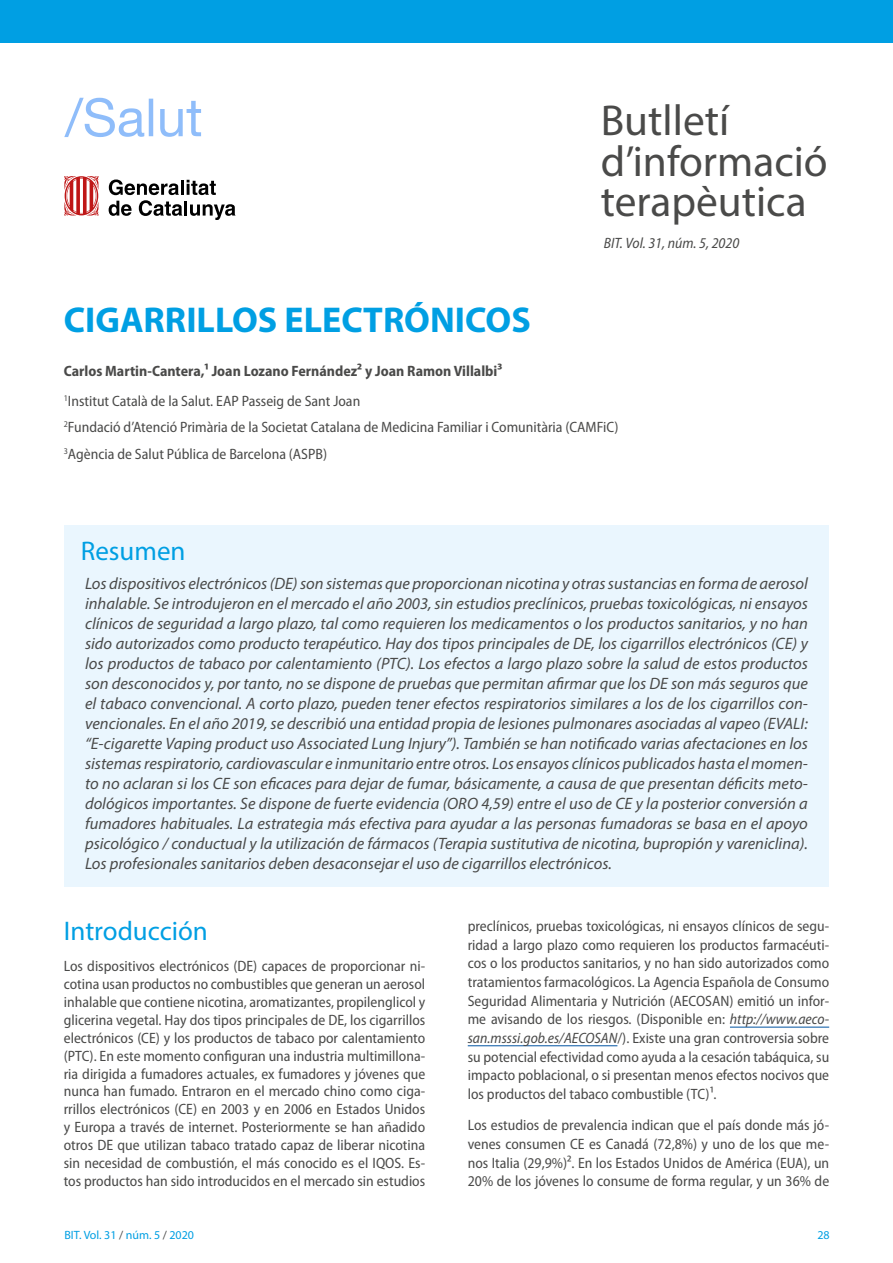
<style>
.page{position:relative;width:893px;height:1263px;background:#fff}
.page>*{position:absolute;margin:0;border:0;box-sizing:border-box;transform-origin:0 0}
.t1{font:43.35px "Myriad Pro";color:#4a4a49}
.t2{font:700 36px "Myriad Pro";color:#009fe3}
.t3{font:27px "Myriad Pro";color:#009fe3}
.t4{font:italic 16.5px/20px "Myriad Pro";color:#4a4a49;text-align:justify}
.t5{font:semi-condensed 15px/17.9px "Myriad Pro";color:#4a4a49;text-align:justify}
.t6{font:700 semi-condensed 15px "Myriad Pro";color:#4a4a49}
.t7{font:italic semi-condensed 15px "Myriad Pro";color:#4a4a49}
.t8{font:12px "Myriad Pro";color:#009fe3}
.s1{font-style:italic}
.s2{color:#4a4a49}
</style>
<div class="page">
<div style="left:64px;top:525px;width:765px;height:362px;background:#eaf6fe"></div>
<div style="left:0;top:0;width:893px;height:42px;background:#009fe3"></div>
<hr style="left:730px;top:1027px;width:99px;height:1px;background:#0053a1">
<hr style="left:468px;top:1045px;width:149px;height:1px;background:#0053a1">
<svg style="left:64px;top:98px;width:137px;height:39px"></svg>
<svg style="left:64px;top:176px;width:35px;height:40px"></svg>
<svg style="left:109px;top:179px;width:126px;height:41px"></svg>
<p class="t1" style="left:601px;top:94px;width:130px">Butlletí</p>
<p class="t1" style="left:601px;top:134px;width:228px">d’informació</p>
<p class="t1" style="left:601px;top:175px;width:207px">terapèutica</p>
<p class="t7" style="left:604px;top:235px;width:137px">BIT. Vol. 31, núm. 5, 2020</p>
<h1 class="t2" style="left:64px;top:296px;width:468px">CIGARRILLOS ELECTRÓNICOS</h1>
<p class="t6" style="left:64px;top:362px;width:440px">Carlos Martin-Cantera,1 Joan Lozano Fernández2 y Joan Ramon Villalbi3</p>
<p class="t5" style="left:64px;top:392px;width:298px"><sup>1</sup>Institut Català de la Salut. EAP Passeig de Sant Joan</p>
<p class="t5" style="left:64px;top:419px;width:556px"><sup>2</sup>Fundació d’Atenció Primària de la Societat Catalana de Medicina Familiar i Comunitària (CAMFiC)</p>
<p class="t5" style="left:64px;top:445px;width:265px"><sup>3</sup>Agència de Salut Pública de Barcelona (ASPB)</p>
<h4 class="t3" style="left:81px;top:535px;width:106px">Resumen</h4>
<h4 class="t4" style="left:85px;top:573px;width:724px">Los dispositivos electrónicos (DE) son sistemas que proporcionan nicotina y otras sustancias en forma de aerosol inhalable. Se introdujeron en el mercado el año 2003, sin estudios preclínicos, pruebas toxicológicas, ni ensayos clínicos de seguridad a largo plazo, tal como requieren los medicamentos o los productos sanitarios, y no han sido autorizados como producto terapéutico. Hay dos tipos principales de DE, los cigarrillos electrónicos (CE) y los productos de tabaco por calentamiento (PTC). Los efectos a largo plazo sobre la salud de estos productos son desconocidos y, por tanto, no se dispone de pruebas que permitan afirmar que los DE son más seguros que el tabaco convencional. A corto plazo, pueden tener efectos respiratorios similares a los de los cigarrillos con&shy;vencionales. En el año 2019, se describió una entidad propia de lesiones pulmonares asociadas al vapeo (EVALI: “E-cigarette Vaping product uso Associated Lung Injury”). También se han notificado varias afectaciones en los sistemas respiratorio, cardiovascular e inmunitario entre otros. Los ensayos clínicos publicados hasta el momen&shy;to no aclaran si los CE son eficaces para dejar de fumar, básicamente, a causa de que presentan déficits meto&shy;dológicos importantes. Se dispone de fuerte evidencia (ORO 4,59) entre el uso de CE y la posterior conversión a fumadores habituales. La estrategia más efectiva para ayudar a las personas fumadoras se basa en el apoyo psicológico / conductual y la utilización de fármacos (Terapia sustitutiva de nicotina, bupropión y vareniclina).<br>Los profesionales sanitarios deben desaconsejar el uso de cigarrillos electrónicos.</h4>
<h2 class="t3" style="left:64px;top:915px;width:146px">Introducción</h2>
<p class="t5" style="left:64px;top:957px;width:363px">Los dispositivos electrónicos (DE) capaces de proporcionar ni&shy;cotina usan productos no combustibles que generan un aerosol inhalable que contiene nicotina, aromatizantes, propilenglicol y glicerina vegetal. Hay dos tipos principales de DE, los cigarrillos electrónicos (CE) y los productos de tabaco por calentamiento (PTC). En este momento configuran una industria multimillona&shy;ria dirigida a fumadores actuales, ex fumadores y jóvenes que nunca han fumado. Entraron en el mercado chino como ciga&shy;rrillos electrónicos (CE) en 2003 y en 2006 en Estados Unidos y Europa a través de internet. Posteriormente se han añadido otros DE que utilizan tabaco tratado capaz de liberar nicotina sin necesidad de combustión, el más conocido es el IQOS. Es&shy;tos productos han sido introducidos en el mercado sin estudios</p>
<p class="t5" style="left:468px;top:917px;width:363px;line-height:18.6px">preclínicos, pruebas toxicológicas, ni ensayos clínicos de segu&shy;ridad a largo plazo como requieren los productos farmacéuti&shy;cos o los productos sanitarios, y no han sido autorizados como tratamientos farmacológicos. La Agencia Española de Consumo Seguridad Alimentaria y Nutrición (AECOSAN) emitió un infor&shy;me avisando de los riesgos. (Disponible en: <span class="s1">http://www.aeco&shy;san.msssi.gob.es/AECOSAN</span>/). Existe una gran controversia sobre su potencial efectividad como ayuda a la cesación tabáquica, su impacto poblacional, o si presentan menos efectos nocivos que los productos del tabaco combustible (TC)1.</p>
<p class="t5" style="left:468px;top:1116px;width:363px;line-height:18.6px">Los estudios de prevalencia indican que el país donde más jó&shy;venes consumen CE es Canadá (72,8%) y uno de los que me&shy;nos Italia (29,9%)2. En los Estados Unidos de América (EUA), un 20% de los jóvenes lo consume de forma regular, y un 36% de</p>
<p class="t8" style="left:64px;top:1227px;width:131px">BIT. Vol. 31 <span class="s2">/</span> núm. 5 <span class="s2">/</span> 2020</p>
<p class="t8" style="left:817px;top:1227px;width:14px">28</p>
</div>
